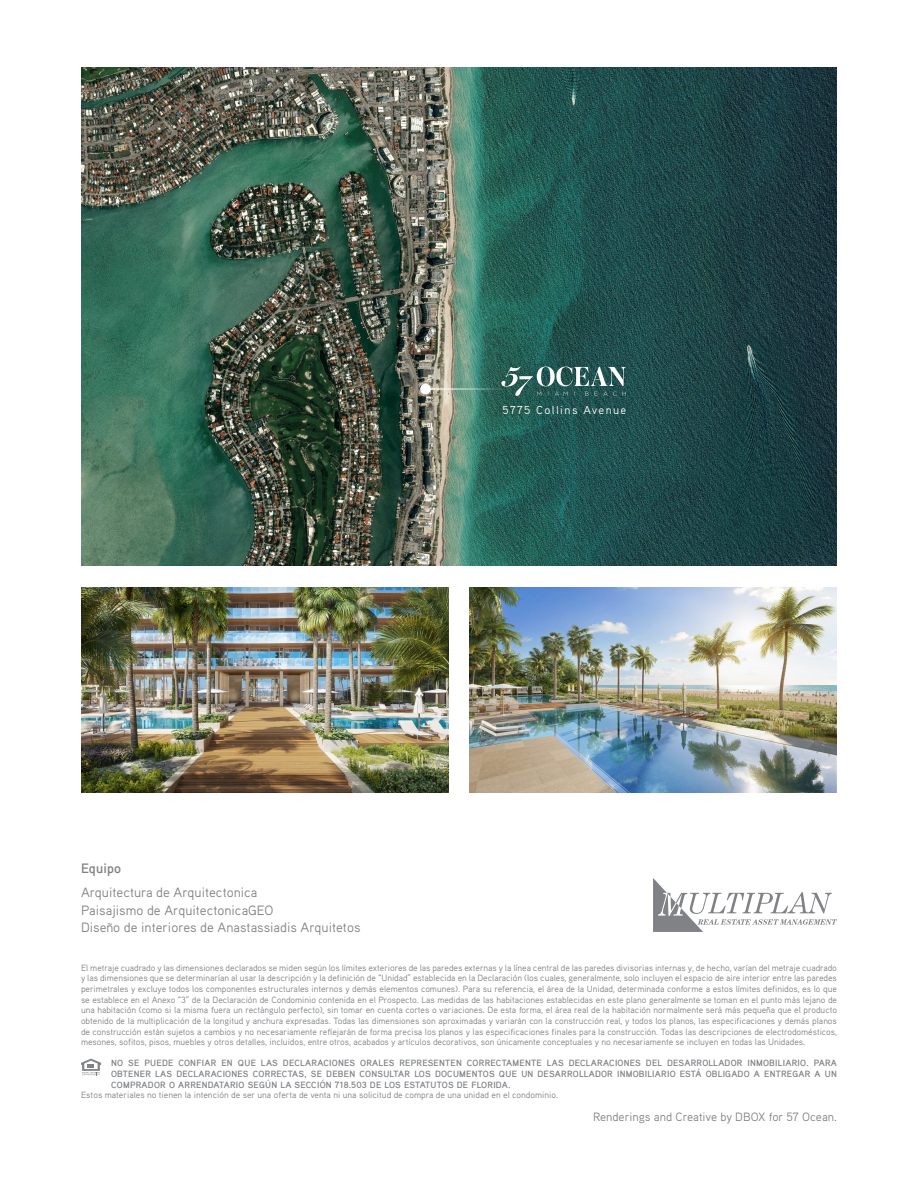
<style>
.page{position:relative;width:918px;height:1188px;background:#fff}
.page>*{position:absolute;margin:0;border:0;box-sizing:border-box;transform-origin:0 0}
.t1{font:13.5px "Aaux Pro";color:#808285}
.t2{font:700 13.5px "Aaux Pro";letter-spacing:.01em;color:#808285}
.t3{font:12px "Aaux Pro";color:#808285}
.t4{font:11.55px "Aaux Pro OT";letter-spacing:.12em;color:#fff}
.t5{font:9px/10.6px "Aaux Pro";color:#808285;text-align:justify}
.t6{font:700 9px/10.6px "Aaux Pro";letter-spacing:.025em;color:#808285;text-align:justify}
</style>
<div class="page">
<svg style="left:81px;top:67px;width:189px;height:1px"></svg>
<svg style="left:81px;top:1059px;width:20px;height:16px"></svg>
<img style="left:81px;top:68px;width:756px;height:497px">
<div style="left:420px;top:384px;width:11px;height:10px;background:#fff;border-radius:50%"></div>
<hr style="left:425px;top:388px;width:135px;height:2px;background:#fff">
<svg style="left:501px;top:366px;width:125px;height:30px;background:#4f7774"></svg>
<svg style="left:653px;top:878px;width:184px;height:54px"></svg>
<img style="left:81px;top:588px;width:368px;height:205px">
<img style="left:469px;top:588px;width:368px;height:205px">
<p class="t4" style="left:503px;top:402px;width:125px">5775 Collins Avenue</p>
<p class="t2" style="left:81px;top:860px;width:42px">Equipo</p>
<p class="t1" style="left:81px;top:884px;width:178px">Arquitectura de Arquitectonica</p>
<p class="t1" style="left:81px;top:901px;width:194px">Paisajismo de ArquitectonicaGEO</p>
<p class="t1" style="left:81px;top:919px;width:281px">Diseño de interiores de Anastassiadis Arquitetos</p>
<p class="t5" style="left:81px;top:962px;width:758px">El metraje cuadrado y las dimensiones declarados se miden según los límites exteriores de las paredes externas y la línea central de las paredes divisorias internas y, de hecho, varían del metraje cuadrado y las dimensiones que se determinarían al usar la descripción y la definición de “Unidad” establecida en la Declaración (los cuales, generalmente, solo incluyen el espacio de aire interior entre las paredes perimetrales y excluye todos los componentes estructurales internos y demás elementos comunes). Para su referencia, el área de la Unidad, determinada conforme a estos límites definidos, es lo que se establece en el Anexo “3” de la Declaración de Condominio contenida en el Prospecto. Las medidas de las habitaciones establecidas en este plano generalmente se toman en el punto más lejano de una habitación (como si la misma fuera un rectángulo perfecto), sin tomar en cuenta cortes o variaciones. De esta forma, el área real de la habitación normalmente será más pequeña que el producto obtenido de la multiplicación de la longitud y anchura expresadas. Todas las dimensiones son aproximadas y variarán con la construcción real, y todos los planos, las especificaciones y demás planos de construcción están sujetos a cambios y no necesariamente reflejarán de forma precisa los planos y las especificaciones finales para la construcción. Todas las descripciones de electrodomésticos, mesones, sofitos, pisos, muebles y otros detalles, incluidos, entre otros, acabados y artículos decorativos, son únicamente conceptuales y no necesariamente se incluyen en todas las Unidades.</p>
<p class="t6" style="left:111px;top:1058px;width:727px">NO SE PUEDE CONFIAR EN QUE LAS DECLARACIONES ORALES REPRESENTEN CORRECTAMENTE LAS DECLARACIONES DEL DESARROLLADOR INMOBILIARIO. PARA OBTENER LAS DECLARACIONES CORRECTAS, SE DEBEN CONSULTAR LOS DOCUMENTOS QUE UN DESARROLLADOR INMOBILIARIO ESTÁ OBLIGADO A ENTREGAR A UN COMPRADOR O ARRENDATARIO SEGÚN LA SECCIÓN 718.503 DE LOS ESTATUTOS DE FLORIDA.</p>
<p class="t5" style="left:81px;top:1090px;width:479px">Estos materiales no tienen la intención de ser una oferta de venta ni una solicitud de compra de una unidad en el condominio.</p>
<p class="t3" style="left:593px;top:1109px;width:245px">Renderings and Creative by DBOX for 57 Ocean.</p>
</div>
